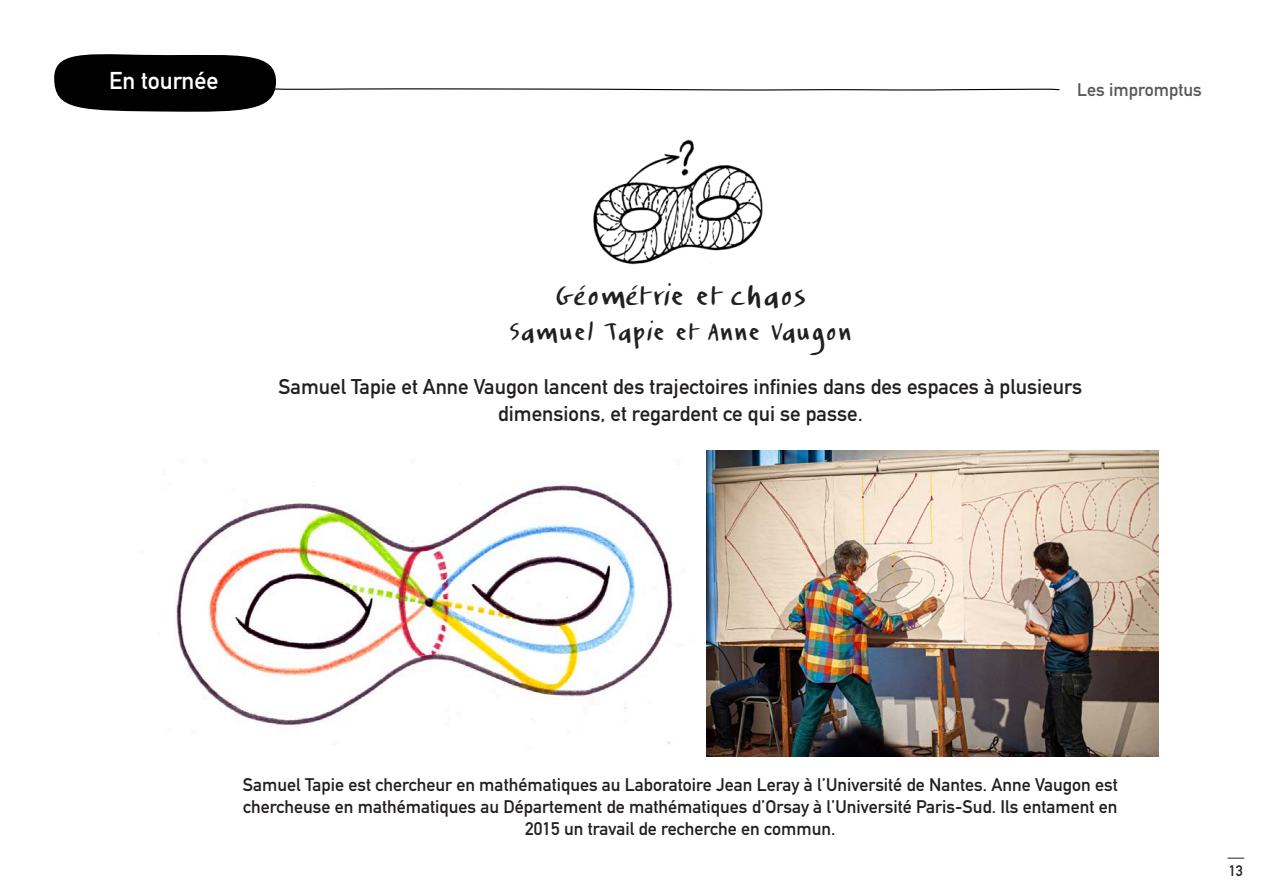
<style>
.page{position:relative;width:1263px;height:893px;background:#fff}
.page>*{position:absolute;margin:0;border:0;box-sizing:border-box;transform-origin:0 0}
.t1{font:27px "jplarroche";letter-spacing:.055em;color:#231f20}
.t2{font:24px "jplarroche";letter-spacing:.045em;color:#231f20}
.t3{font:700 24px "DIN Alternate";color:#fff}
.t4{font:700 21px/27px "DIN Alternate";color:#231f20;text-align:center}
.t5{font:700 18px/21.6px "DIN Alternate";color:#231f20;text-align:center}
.t6{font:700 18px "DIN Alternate";color:#57585a}
.t7{font:700 15px "DIN Alternate";color:#231f20}
</style>
<div class="page">
<svg style="left:1227px;top:858px;width:17px;height:1px"></svg>
<img style="left:593px;top:139px;width:170px;height:126px">
<svg style="left:54px;top:54px;width:1006px;height:58px"></svg>
<img style="left:176px;top:485px;width:497px;height:260px">
<img style="left:706px;top:450px;width:452px;height:307px">
<p class="t3" style="left:109px;top:62px;width:111px">En tournée</p>
<p class="t6" style="left:1077px;top:76px;width:126px">Les impromptus</p>
<p class="t1" style="left:555px;top:279px;width:251px">Géométrie et chaos</p>
<p class="t2" style="left:510px;top:318px;width:343px">Samuel Tapie et Anne Vaugon</p>
<p class="t4" style="left:278px;top:372px;width:805px">Samuel Tapie et Anne Vaugon lancent des trajectoires infinies dans des espaces à plusieurs dimensions, et regardent ce qui se passe.</p>
<p class="t5" style="left:243px;top:773px;width:876px">Samuel Tapie est chercheur en mathématiques au Laboratoire Jean Leray à l’Université de Nantes. Anne Vaugon est chercheuse en mathématiques au Département de mathématiques d’Orsay à l’Université Paris-Sud. Ils entament en<br>2015 un travail de recherche en commun.</p>
<p class="t7" style="left:1229px;top:859px;width:16px">13</p>
</div>
